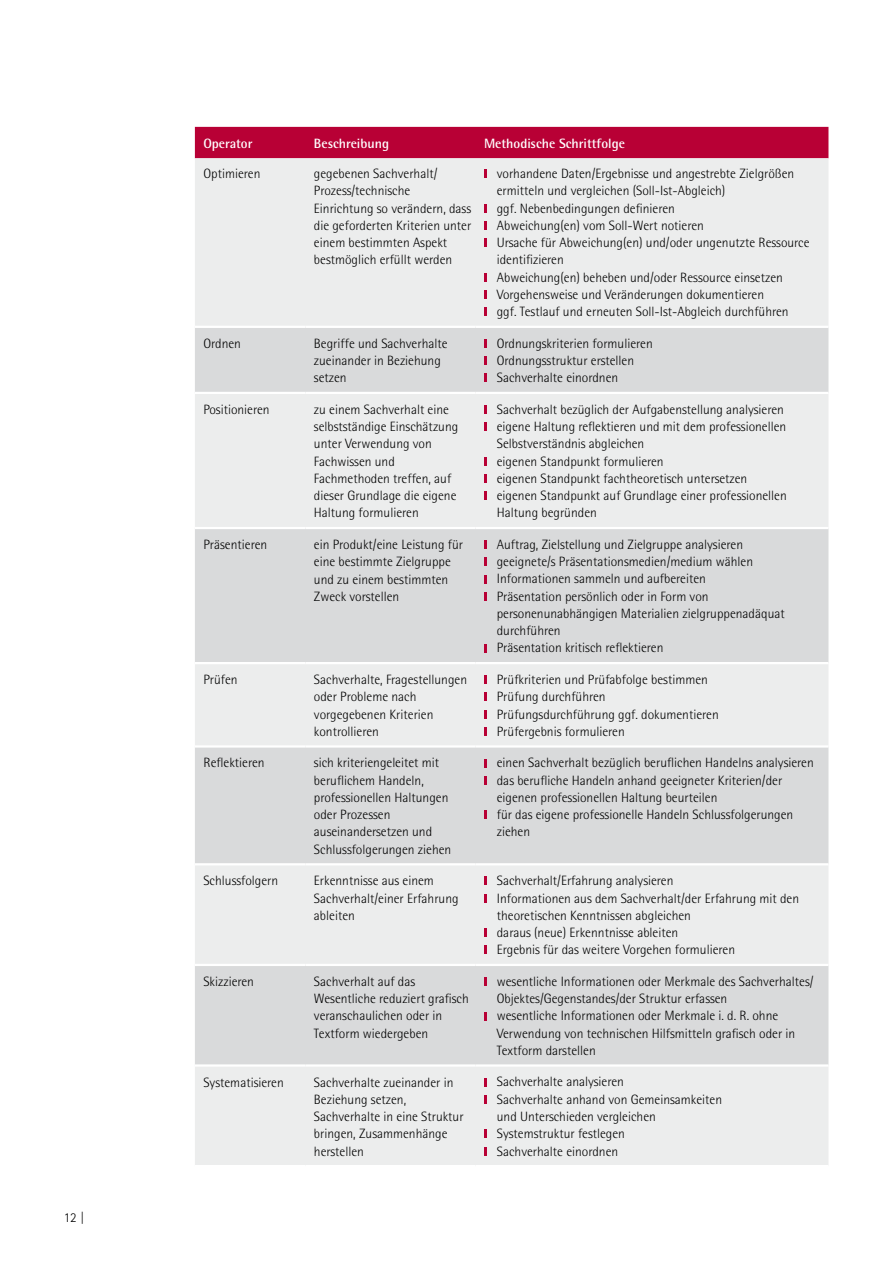
<style>
.page{position:relative;width:893px;height:1263px;background:#fff}
.page>*{position:absolute;margin:0;border:0;box-sizing:border-box;transform-origin:0 0}
.t1{font:300 13.5px/17.2px "Rotis Semi Sans";color:#000}
.t2{font:700 13.5px "Rotis Semi Sans";color:#fff}
.t3{font:300 13.5px "Rotis Sans Serif";color:#000}
</style>
<div class="page">
<div style="left:195px;top:127px;width:633px;height:31px;background:#b80035"></div>
<div style="left:195px;top:158px;width:633px;height:1007px;background:#eceded"></div>
<svg style="left:195px;top:328px;width:633px;height:736px;fill:#d9dadb"></svg>
<hr style="left:195px;top:326px;width:110px;height:2px;background:#fff">
<hr style="left:305px;top:326px;width:171px;height:2px;background:#fff">
<hr style="left:476px;top:326px;width:352px;height:2px;background:#fff">
<hr style="left:195px;top:392px;width:110px;height:2px;background:#fff">
<hr style="left:305px;top:392px;width:171px;height:2px;background:#fff">
<hr style="left:476px;top:392px;width:352px;height:2px;background:#fff">
<hr style="left:195px;top:527px;width:110px;height:2px;background:#fff">
<hr style="left:305px;top:527px;width:171px;height:2px;background:#fff">
<hr style="left:476px;top:527px;width:352px;height:2px;background:#fff">
<hr style="left:195px;top:662px;width:110px;height:2px;background:#fff">
<hr style="left:305px;top:662px;width:171px;height:2px;background:#fff">
<hr style="left:476px;top:662px;width:352px;height:2px;background:#fff">
<hr style="left:195px;top:745px;width:110px;height:3px;background:#fff">
<hr style="left:305px;top:745px;width:171px;height:3px;background:#fff">
<hr style="left:476px;top:745px;width:352px;height:3px;background:#fff">
<hr style="left:195px;top:863px;width:110px;height:2px;background:#fff">
<hr style="left:305px;top:863px;width:171px;height:2px;background:#fff">
<hr style="left:476px;top:863px;width:352px;height:2px;background:#fff">
<hr style="left:195px;top:964px;width:110px;height:2px;background:#fff">
<hr style="left:305px;top:964px;width:171px;height:2px;background:#fff">
<hr style="left:476px;top:964px;width:352px;height:2px;background:#fff">
<hr style="left:195px;top:1064px;width:110px;height:3px;background:#fff">
<hr style="left:305px;top:1064px;width:171px;height:3px;background:#fff">
<hr style="left:476px;top:1064px;width:352px;height:3px;background:#fff">
<svg style="left:484px;top:169px;width:3px;height:9px"></svg>
<svg style="left:484px;top:204px;width:3px;height:9px"></svg>
<svg style="left:484px;top:221px;width:3px;height:9px"></svg>
<svg style="left:484px;top:238px;width:3px;height:9px"></svg>
<svg style="left:484px;top:273px;width:3px;height:9px"></svg>
<svg style="left:484px;top:290px;width:3px;height:9px"></svg>
<svg style="left:484px;top:307px;width:3px;height:9px"></svg>
<svg style="left:484px;top:339px;width:3px;height:9px"></svg>
<svg style="left:484px;top:356px;width:3px;height:9px"></svg>
<svg style="left:484px;top:373px;width:3px;height:9px"></svg>
<svg style="left:484px;top:405px;width:3px;height:9px"></svg>
<svg style="left:484px;top:422px;width:3px;height:9px"></svg>
<svg style="left:484px;top:457px;width:3px;height:9px"></svg>
<svg style="left:484px;top:474px;width:3px;height:9px"></svg>
<svg style="left:484px;top:491px;width:3px;height:9px"></svg>
<svg style="left:484px;top:540px;width:3px;height:9px"></svg>
<svg style="left:484px;top:557px;width:3px;height:9px"></svg>
<svg style="left:484px;top:575px;width:3px;height:9px"></svg>
<svg style="left:484px;top:592px;width:3px;height:9px"></svg>
<svg style="left:484px;top:644px;width:3px;height:9px"></svg>
<svg style="left:484px;top:675px;width:3px;height:9px"></svg>
<svg style="left:484px;top:692px;width:3px;height:9px"></svg>
<svg style="left:484px;top:710px;width:3px;height:9px"></svg>
<svg style="left:484px;top:727px;width:3px;height:9px"></svg>
<svg style="left:484px;top:758px;width:3px;height:9px"></svg>
<svg style="left:484px;top:776px;width:3px;height:9px"></svg>
<svg style="left:484px;top:810px;width:3px;height:9px"></svg>
<svg style="left:484px;top:876px;width:3px;height:9px"></svg>
<svg style="left:484px;top:894px;width:3px;height:9px"></svg>
<svg style="left:484px;top:928px;width:3px;height:9px"></svg>
<svg style="left:484px;top:945px;width:3px;height:9px"></svg>
<svg style="left:484px;top:977px;width:3px;height:9px"></svg>
<svg style="left:484px;top:1011px;width:3px;height:9px"></svg>
<svg style="left:484px;top:1078px;width:3px;height:8px"></svg>
<svg style="left:484px;top:1095px;width:3px;height:9px"></svg>
<svg style="left:484px;top:1129px;width:3px;height:9px"></svg>
<svg style="left:484px;top:1147px;width:3px;height:8px"></svg>
<p class="t3" style="left:64px;top:1210px;width:22px">12 |</p>
<p class="t2" style="left:203px;top:135px;width:51px">Operator</p>
<p class="t2" style="left:314px;top:135px;width:77px">Beschreibung</p>
<p class="t2" style="left:484px;top:135px;width:142px">Methodische Schrittfolge</p>
<p class="t1" style="left:203px;top:165px;width:59px">Optimieren</p>
<p class="t1" style="left:314px;top:165px;width:159px">gegebenen Sachverhalt/<br>Prozess/technische<br>Einrichtung so verändern, dass die geforderten Kriterien unter einem bestimmten Aspekt bestmöglich erfüllt werden</p>
<p class="t1" style="left:497px;top:165px;width:314px">vorhandene Daten/Ergebnisse und angestrebte Zielgrößen ermitteln und vergleichen (Soll-Ist-Abgleich)<br>ggf. Nebenbedingungen definieren<br>Abweichung(en) vom Soll-Wert notieren<br>Ursache für Abweichung(en) und/oder ungenutzte Ressource identifizieren<br>Abweichung(en) beheben und/oder Ressource einsetzen Vorgehensweise und Veränderungen dokumentieren<br>ggf. Testlauf und erneuten Soll-Ist-Abgleich durchführen</p>
<p class="t1" style="left:203px;top:335px;width:39px">Ordnen</p>
<p class="t1" style="left:314px;top:335px;width:135px">Begriffe und Sachverhalte zueinander in Beziehung setzen</p>
<p class="t1" style="left:497px;top:335px;width:157px">Ordnungskriterien formulieren<br>Ordnungsstruktur erstellen<br>Sachverhalte einordnen</p>
<p class="t1" style="left:203px;top:401px;width:68px">Positionieren</p>
<p class="t1" style="left:314px;top:401px;width:146px">zu einem Sachverhalt eine selbstständige Einschätzung unter Verwendung von<br>Fachwissen und<br>Fachmethoden treffen, auf dieser Grundlage die eigene<br>Haltung formulieren</p>
<p class="t1" style="left:497px;top:401px;width:292px">Sachverhalt bezüglich der Aufgabenstellung analysieren eigene Haltung reflektieren und mit dem professionellen Selbstverständnis abgleichen<br>eigenen Standpunkt formulieren<br>eigenen Standpunkt fachtheoretisch untersetzen eigenen Standpunkt auf Grundlage einer professionellen Haltung begründen</p>
<p class="t1" style="left:203px;top:536px;width:65px">Präsentieren</p>
<p class="t1" style="left:314px;top:536px;width:151px">ein Produkt/eine Leistung für eine bestimmte Zielgruppe und zu einem bestimmten<br>Zweck vorstellen</p>
<p class="t1" style="left:497px;top:536px;width:289px">Auftrag, Zielstellung und Zielgruppe analysieren geeignete/s Präsentationsmedien/medium wählen Informationen sammeln und aufbereiten<br>Präsentation persönlich oder in Form von personenunabhängigen Materialien zielgruppenadäquat durchführen<br>Präsentation kritisch reflektieren</p>
<p class="t1" style="left:203px;top:671px;width:36px">Prüfen</p>
<p class="t1" style="left:314px;top:671px;width:155px">Sachverhalte, Fragestellungen oder Probleme nach vorgegebenen Kriterien kontrollieren</p>
<p class="t1" style="left:497px;top:671px;width:223px">Prüfkriterien und Prüfabfolge bestimmen Prüfung durchführen Prüfungsdurchführung ggf. dokumentieren Prüfergebnis formulieren</p>
<p class="t1" style="left:203px;top:754px;width:63px">Reflektieren</p>
<p class="t1" style="left:314px;top:754px;width:139px">sich kriteriengeleitet mit beruflichem Handeln, professionellen Haltungen oder Prozessen auseinandersetzen und<br>Schlussfolgerungen ziehen</p>
<p class="t1" style="left:497px;top:754px;width:319px">einen Sachverhalt bezüglich beruflichen Handelns analysieren das berufliche Handeln anhand geeigneter Kriterien/der eigenen professionellen Haltung beurteilen<br>für das eigene professionelle Handeln Schlussfolgerungen ziehen</p>
<p class="t1" style="left:203px;top:872px;width:76px">Schlussfolgern</p>
<p class="t1" style="left:314px;top:872px;width:146px">Erkenntnisse aus einem<br>Sachverhalt/einer Erfahrung ableiten</p>
<p class="t1" style="left:497px;top:872px;width:304px">Sachverhalt/Erfahrung analysieren<br>Informationen aus dem Sachverhalt/der Erfahrung mit den theoretischen Kenntnissen abgleichen<br>daraus (neue) Erkenntnisse ableiten<br>Ergebnis für das weitere Vorgehen formulieren</p>
<p class="t1" style="left:203px;top:973px;width:52px">Skizzieren</p>
<p class="t1" style="left:314px;top:973px;width:156px">Sachverhalt auf das<br>Wesentliche reduziert grafisch veranschaulichen oder in<br>Textform wiedergeben</p>
<p class="t1" style="left:497px;top:973px;width:318px">wesentliche Informationen oder Merkmale des Sachverhaltes/ Objektes/Gegenstandes/der Struktur erfassen<br>wesentliche Informationen oder Merkmale i. d. R. ohne Verwendung von technischen Hilfsmitteln grafisch oder in Textform darstellen</p>
<p class="t1" style="left:203px;top:1073px;width:82px">Systematisieren</p>
<p class="t1" style="left:314px;top:1073px;width:151px">Sachverhalte zueinander in<br>Beziehung setzen,<br>Sachverhalte in eine Struktur bringen, Zusammenhänge herstellen</p>
<p class="t1" style="left:497px;top:1073px;width:227px">Sachverhalte analysieren<br>Sachverhalte anhand von Gemeinsamkeiten und Unterschieden vergleichen<br>Systemstruktur festlegen<br>Sachverhalte einordnen</p>
</div>
